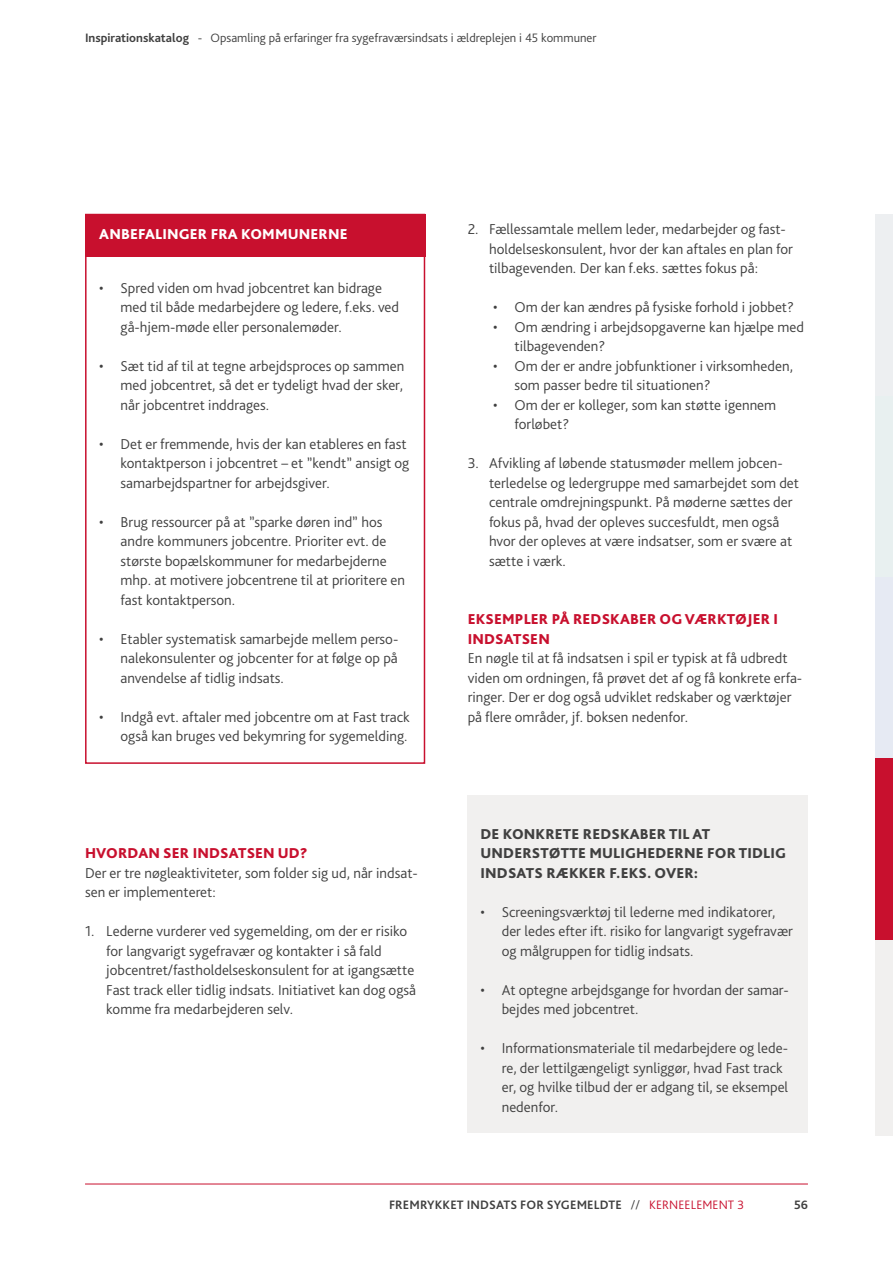
<style>
.page{position:relative;width:893px;height:1263px;background:#fff}
.page>*{position:absolute;margin:0;border:0;box-sizing:border-box;transform-origin:0 0}
.brødtekst_10_13_bull{font:300 15px/19.5px "Bliss Pro";color:#404040}
.brødtekst_10_13_numb{font:300 15px/19.5px "Bliss Pro";color:#404040}
.brødtekst_10_13__p{font:300 15px/19.5px "Bliss Pro";color:#404040}
.mellemrubrik__h3{font:800 15px/19.5px "Bliss Pro";letter-spacing:.01em;color:#404040}
.mellemrubrik__h3-2{font:800 15px/19.5px "Bliss Pro";letter-spacing:.01em;color:#c8102e}
.mellemrubrik__h3-3{font:800 15px "Bliss Pro";letter-spacing:.01em;color:#fff}
.t1{font:300 12.75px "Bliss Pro";color:#404040}
.t2{font:700 12.75px "Bliss Pro";letter-spacing:.01em;color:#404040}
.s1{font-weight:700}
.s2{font-weight:300}
.s3{font-weight:300;color:#c8102e}
</style>
<div class="page">
<div style="left:85px;top:214px;width:340px;height:42px;background:#c8102e"></div>
<div style="left:85px;top:214px;width:340px;height:550px;border:2px solid #c8102e"></div>
<div style="left:468px;top:795px;width:340px;height:338px;background:#f1f0ef"></div>
<hr style="left:85px;top:1183px;width:723px;height:1px;background:#c8102e">
<div style="left:876px;top:214px;width:17px;height:182px;background:#edeff1"></div>
<div style="left:876px;top:396px;width:17px;height:181px;background:#e8f0f0"></div>
<div style="left:876px;top:577px;width:17px;height:181px;background:#e6eaf3"></div>
<div style="left:876px;top:758px;width:17px;height:182px;background:#c8102e"></div>
<div style="left:876px;top:940px;width:17px;height:195px;background:#f1f0ef"></div>
<p class="t1" style="left:85px;top:29px;width:513px"><span class="s1">Inspirationskatalog</span> - Opsamling på erfaringer fra sygefraværsindsats i ældreplejen i 45 kommuner</p>
<h3 class="mellemrubrik__h3-3" style="left:99px;top:225px;width:250px">ANBEFALINGER FRA KOMMUNERNE</h3>
<p class="brødtekst_10_13_bull" style="left:121px;top:277px;width:280px;text-indent:-21px">• Spred viden om hvad jobcentret kan bidrage med til både medarbejdere og ledere, f.eks. ved gå-hjem-møde eller personalemøder.</p>
<p class="brødtekst_10_13_bull" style="left:121px;top:355px;width:285px;text-align:justify;text-indent:-21px">• Sæt tid af til at tegne arbejdsproces op sammen med jobcentret, så det er tydeligt hvad der sker, når jobcentret inddrages.</p>
<p class="brødtekst_10_13_bull" style="left:121px;top:433px;width:290px;text-indent:-21px">• Det er fremmende, hvis der kan etableres en fast kontaktperson i jobcentret – et ”kendt” ansigt og samarbejdspartner for arbejdsgiver.</p>
<p class="brødtekst_10_13_bull" style="left:121px;top:511px;width:286px;text-indent:-21px">• Brug ressourcer på at ”sparke døren ind” hos andre kommuners jobcentre. Prioriter evt. de største bopælskommuner for medarbejderne mhp. at motivere jobcentrene til at prioritere en fast kontaktperson.</p>
<p class="brødtekst_10_13_bull" style="left:121px;top:628px;width:279px;text-align:justify;text-indent:-21px">• Etabler systematisk samarbejde mellem perso&shy;nalekonsulenter og jobcenter for at følge op på anvendelse af tidlig indsats.</p>
<p class="brødtekst_10_13_bull" style="left:99px;top:706px;width:312px;text-align:right">• Indgå evt. aftaler med jobcentre om at Fast track også kan bruges ved bekymring for sygemelding.</p>
<h3 class="mellemrubrik__h3-2" style="left:85px;top:843px;width:224px">HVORDAN SER INDSATSEN UD?</h3>
<p class="brødtekst_10_13__p" style="left:85px;top:862px;width:334px">Der er tre nøgleaktiviteter, som folder sig ud, når indsat&shy;sen er implementeret:</p>
<p class="brødtekst_10_13_numb" style="left:106px;top:921px;width:311px;text-indent:-21px">1. Lederne vurderer ved sygemelding, om der er risiko for langvarigt sygefravær og kontakter i så fald jobcentret/fastholdelseskonsulent for at igangsætte Fast track eller tidlig indsats. Initiativet kan dog også komme fra medarbejderen selv.</p>
<p class="brødtekst_10_13_numb" style="left:489px;top:219px;width:305px;text-indent:-21px">2. Fællessamtale mellem leder, medarbejder og fast&shy;holdelseskonsulent, hvor der kan aftales en plan for tilbagevenden. Der kan f.eks. sættes fokus på:</p>
<p class="brødtekst_10_13_bull" style="left:493px;top:297px;width:302px">• Om der kan ændres på fysiske forhold i jobbet?</p>
<p class="brødtekst_10_13_bull" style="left:514px;top:316px;width:291px;text-indent:-21px">• Om ændring i arbejdsopgaverne kan hjælpe med tilbagevenden?</p>
<p class="brødtekst_10_13_bull" style="left:514px;top:355px;width:280px;text-indent:-21px">• Om der er andre jobfunktioner i virksomheden, som passer bedre til situationen?</p>
<p class="brødtekst_10_13_bull" style="left:514px;top:394px;width:263px;text-indent:-21px">• Om der er kolleger, som kan støtte igennem forløbet?</p>
<p class="brødtekst_10_13_numb" style="left:489px;top:453px;width:312px;text-indent:-21px">3. Afvikling af løbende statusmøder mellem jobcen&shy;terledelse og ledergruppe med samarbejdet som det centrale omdrejningspunkt. På møderne sættes der fokus på, hvad der opleves succesfuldt, men også hvor der opleves at være indsatser, som er svære at sætte i værk.</p>
<h3 class="mellemrubrik__h3-2" style="left:468px;top:609px;width:312px">EKSEMPLER PÅ REDSKABER OG VÆRKTØJER I<br>INDSATSEN</h3>
<p class="brødtekst_10_13__p" style="left:468px;top:648px;width:336px">En nøgle til at få indsatsen i spil er typisk at få udbredt viden om ordningen, få prøvet det af og få konkrete erfa&shy;ringer. Der er dog også udviklet redskaber og værktøjer på flere områder, jf. boksen nedenfor.</p>
<h3 class="mellemrubrik__h3" style="left:480px;top:823px;width:307px">DE KONKRETE REDSKABER TIL AT<br>UNDERSTØTTE MULIGHEDERNE FOR TIDLIG<br>INDSATS RÆKKER F.EKS. OVER:</h3>
<p class="brødtekst_10_13_bull" style="left:502px;top:901px;width:293px;text-indent:-21px">• Screeningsværktøj til lederne med indikatorer, der ledes efter ift. risiko for langvarigt sygefravær og målgruppen for tidlig indsats.</p>
<p class="brødtekst_10_13_bull" style="left:502px;top:979px;width:288px;text-indent:-21px">• At optegne arbejdsgange for hvordan der samar&shy;bejdes med jobcentret.</p>
<p class="brødtekst_10_13_bull" style="left:502px;top:1038px;width:288px;text-indent:-21px">• Informationsmateriale til medarbejdere og lede&shy;re, der lettilgængeligt synliggør, hvad Fast track er, og hvilke tilbud der er adgang til, se eksempel nedenfor.</p>
<p class="t2" style="left:389px;top:1197px;width:357px">FREMRYKKET INDSATS FOR SYGEMELDTE <span class="s2">//</span> <span class="s3">KERNEELEMENT 3</span></p>
<p class="t2" style="left:794px;top:1197px;width:15px">56</p>
</div>
